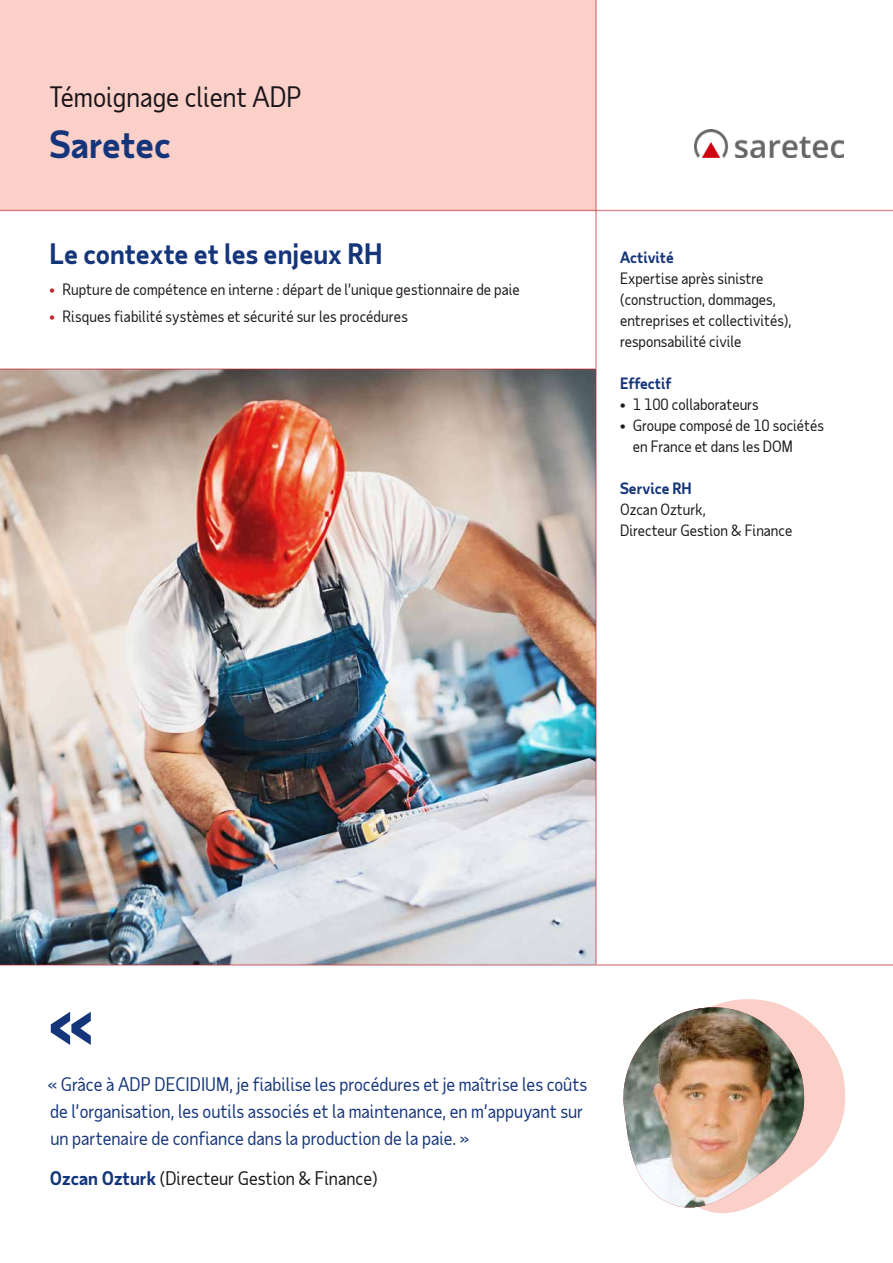
<style>
.page{position:relative;width:893px;height:1263px;background:#fff}
.page>*{position:absolute;margin:0;border:0;box-sizing:border-box;transform-origin:0 0}
.t1{font:700 87px "Taub Sans";color:#15357b}
.t2{font:700 36px "Taub Sans";color:#15357b}
.t3{font:700 27px "Taub Sans";color:#15357b}
.t4{font:27px "Taub Sans";color:#1a151a}
.t5{font:18px/27px "Taub Sans";color:#15357b}
.t6{font:18px "Taub Sans";color:#1a151a}
.t7{font:15px/21px "Taub Sans";color:#1a151a}
.t8{font:700 15px "Taub Sans";color:#15357b}
.s1{color:#bc2531}
.s2{font-weight:700;color:#15357b}
</style>
<div class="page">
<img style="left:0;top:370px;width:595px;height:594px">
<hr style="left:0;top:368px;width:595px;height:2px;background:#bc2531">
<div style="left:0;top:0;width:595px;height:210px;background:#fad0c9"></div>
<hr style="left:0;top:210px;width:893px;height:1px;background:#bc2531">
<svg style="left:711px;top:999px;width:134px;height:174px;fill:#fad0c9"></svg>
<img style="left:623px;top:1007px;width:181px;height:202px">
<hr style="left:0;top:964px;width:893px;height:2px;background:#bc2531">
<hr style="left:595px;top:0;width:2px;height:964px;background:#bc2531">
<img style="left:694px;top:130px;width:149px;height:28px">
<h3 class="t4" style="left:50px;top:80px;width:254px">Témoignage client ADP</h3>
<h2 class="t2" style="left:50px;top:121px;width:123px">Saretec</h2>
<h3 class="t3" style="left:50px;top:236px;width:335px">Le contexte et les enjeux RH</h3>
<p class="t7" style="left:50px;top:278px;width:472px"><span class="s1">•</span> Rupture de compétence en interne : départ de l’unique gestionnaire de paie</p>
<p class="t7" style="left:50px;top:305px;width:360px"><span class="s1">•</span> Risques fiabilité systèmes et sécurité sur les procédures</p>
<p class="t8" style="left:620px;top:247px;width:55px">Activité</p>
<p class="t7" style="left:620px;top:267px;width:173px">Expertise après sinistre (construction, dommages, entreprises et collectivités), responsabilité civile</p>
<p class="t8" style="left:620px;top:374px;width:53px">Effectif</p>
<p class="t7" style="left:620px;top:394px;width:140px">• 1 100 collaborateurs</p>
<p class="t7" style="left:633px;top:415px;width:192px;text-indent:-13px">• Groupe composé de 10 sociétés en France et dans les DOM</p>
<p class="t8" style="left:620px;top:479px;width:73px">Service RH</p>
<p class="t7" style="left:620px;top:499px;width:174px">Ozcan Ozturk,<br>Directeur Gestion &amp; Finance</p>
<h1 class="t1" style="left:48px;top:965px;width:48px">«</h1>
<p class="t5" style="left:48px;top:1070px;width:541px">« Grâce à ADP DECIDIUM, je fiabilise les procédures et je maîtrise les coûts de l’organisation, les outils associés et la maintenance, en m’appuyant sur un partenaire de confiance dans la production de la paie. »</p>
<p class="t6" style="left:50px;top:1166px;width:329px"><span class="s2">Ozcan Ozturk</span> (Directeur Gestion &amp; Finance)</p>
</div>
